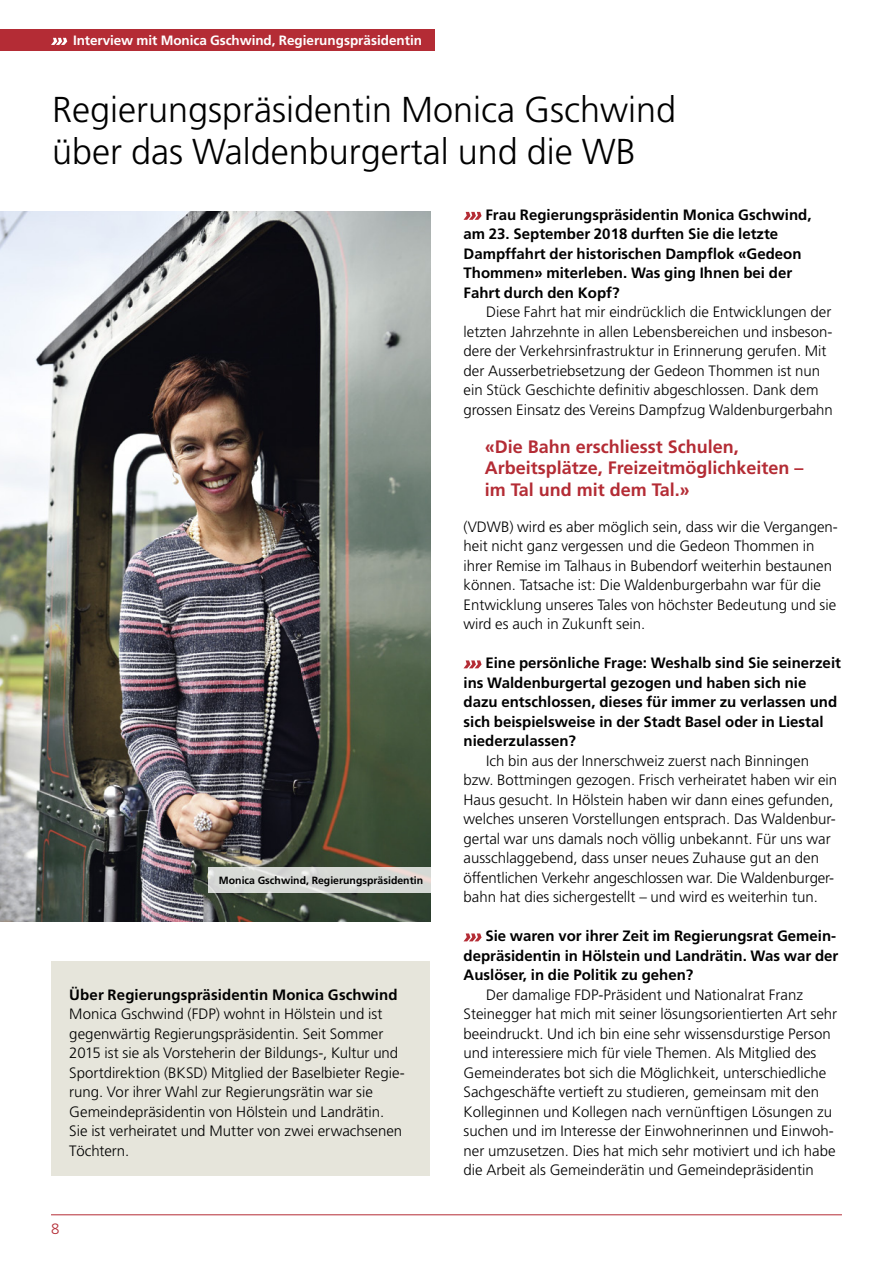
<style>
.page{position:relative;width:893px;height:1263px;background:#fff}
.page>*{position:absolute;margin:0;border:0;box-sizing:border-box;transform-origin:0 0}
.t1{font:300 36px/41.7px "Frutiger";color:#000}
.t2{font:700 18px/21.6px "Frutiger";color:#b42c35}
.t3{font:300 15px/19.5px "Frutiger";color:#000}
.t4{font:700 15px/19.5px "Frutiger";color:#000}
.t5{font:300 15px "Frutiger";color:#b42c35}
.t6{font:700 13.5px "Frutiger";letter-spacing:-.005em;color:#fff}
.t7{font:700 10.5px "Frutiger";color:#000}
</style>
<div class="page">
<img style="left:0;top:211px;width:431px;height:711px">
<svg style="left:463px;top:212px;width:19px;height:8px"></svg>
<svg style="left:464px;top:660px;width:18px;height:8px"></svg>
<svg style="left:464px;top:933px;width:18px;height:8px"></svg>
<div style="left:51px;top:961px;width:378px;height:214px;background:#e6e5db"></div>
<svg style="left:208px;top:867px;width:223px;height:25px;fill:#d7d9d6"></svg>
<hr style="left:51px;top:1214px;width:791px;height:1px;background:#b42c35">
<div style="left:0;top:30px;width:435px;height:21px;background:#b42c35"></div>
<svg style="left:51px;top:38px;width:16px;height:7px"></svg>
<p class="t6" style="left:73px;top:32px;width:350px">Interview mit Monica Gschwind, Regierungspräsidentin</p>
<h1 class="t1" style="left:52px;top:89px;width:626px">Regierungspräsidentin Monica Gschwind über das Waldenburgertal und die WB</h1>
<p class="t4" style="left:463px;top:205px;width:350px;text-indent:22px">Frau Regierungspräsidentin Monica Gschwind, am 23. September 2018 durften Sie die letzte Dampffahrt der historischen Dampflok «Gedeon Thommen» miterleben. Was ging Ihnen bei der Fahrt durch den Kopf?</p>
<p class="t3" style="left:463px;top:302px;width:371px;text-indent:23px">Diese Fahrt hat mir eindrücklich die Entwicklungen der letzten Jahrzehnte in allen Lebensbereichen und insbeson&shy;dere der Verkehrsinfrastruktur in Erinnerung gerufen. Mit der Ausserbetriebsetzung der Gedeon Thommen ist nun ein Stück Geschichte definitiv abgeschlossen. Dank dem grossen Einsatz des Vereins Dampfzug Waldenburgerbahn</p>
<p class="t7" style="left:219px;top:874px;width:206px">Monica Gschwind, Regierungspräsidentin</p>
<p class="t4" style="left:69px;top:985px;width:330px">Über Regierungspräsidentin Monica Gschwind</p>
<p class="t3" style="left:69px;top:1004px;width:337px">Monica Gschwind (FDP) wohnt in Hölstein und ist gegenwärtig Regierungspräsidentin. Seit Sommer 2015 ist sie als Vorsteherin der Bildungs-, Kultur und Sportdirektion (BKSD) Mitglied der Baselbieter Regie&shy;rung. Vor ihrer Wahl zur Regierungsrätin war sie Gemeindepräsidentin von Hölstein und Landrätin.<br>Sie ist verheiratet und Mutter von zwei erwachsenen Töchtern.</p>
<p class="t5" style="left:51px;top:1220px;width:10px">8</p>
<p class="t2" style="left:485px;top:435px;width:320px">«Die Bahn erschliesst Schulen,<br>Arbeitsplätze, Freizeitmöglichkeiten – im Tal und mit dem Tal.»</p>
<p class="t3" style="left:463px;top:517px;width:376px">(VDWB) wird es aber möglich sein, dass wir die Vergangen&shy;heit nicht ganz vergessen und die Gedeon Thommen in ihrer Remise im Talhaus in Bubendorf weiterhin bestaunen können. Tatsache ist: Die Waldenburgerbahn war für die Entwicklung unseres Tales von höchster Bedeutung und sie wird es auch in Zukunft sein.</p>
<p class="t4" style="left:463px;top:653px;width:379px;text-indent:22px">Eine persönliche Frage: Weshalb sind Sie seinerzeit ins Waldenburgertal gezogen und haben sich nie dazu entschlossen, dieses für immer zu verlassen und sich beispielsweise in der Stadt Basel oder in Liestal niederzulassen?</p>
<p class="t3" style="left:463px;top:751px;width:375px;text-indent:23px">Ich bin aus der Innerschweiz zuerst nach Binningen bzw. Bottmingen gezogen. Frisch verheiratet haben wir ein Haus gesucht. In Hölstein haben wir dann eines gefunden, welches unseren Vorstellungen entsprach. Das Waldenbur&shy;gertal war uns damals noch völlig unbekannt. Für uns war ausschlaggebend, dass unser neues Zuhause gut an den öffentlichen Verkehr angeschlossen war. Die Waldenburger&shy;bahn hat dies sichergestellt – und wird es weiterhin tun.</p>
<p class="t4" style="left:463px;top:926px;width:376px;text-indent:22px">Sie waren vor ihrer Zeit im Regierungsrat Gemein&shy;depräsidentin in Hölstein und Landrätin. Was war der<br>Auslöser, in die Politik zu gehen?</p>
<p class="t3" style="left:463px;top:985px;width:375px;text-indent:23px">Der damalige FDP-Präsident und Nationalrat Franz Steinegger hat mich mit seiner lösungsorientierten Art sehr beeindruckt. Und ich bin eine sehr wissensdurstige Person und interessiere mich für viele Themen. Als Mitglied des Gemeinderates bot sich die Möglichkeit, unterschiedliche Sachgeschäfte vertieft zu studieren, gemeinsam mit den Kolleginnen und Kollegen nach vernünftigen Lösungen zu suchen und im Interesse der Einwohnerinnen und Einwoh&shy;ner umzusetzen. Dies hat mich sehr motiviert und ich habe die Arbeit als Gemeinderätin und Gemeindepräsidentin</p>
</div>
